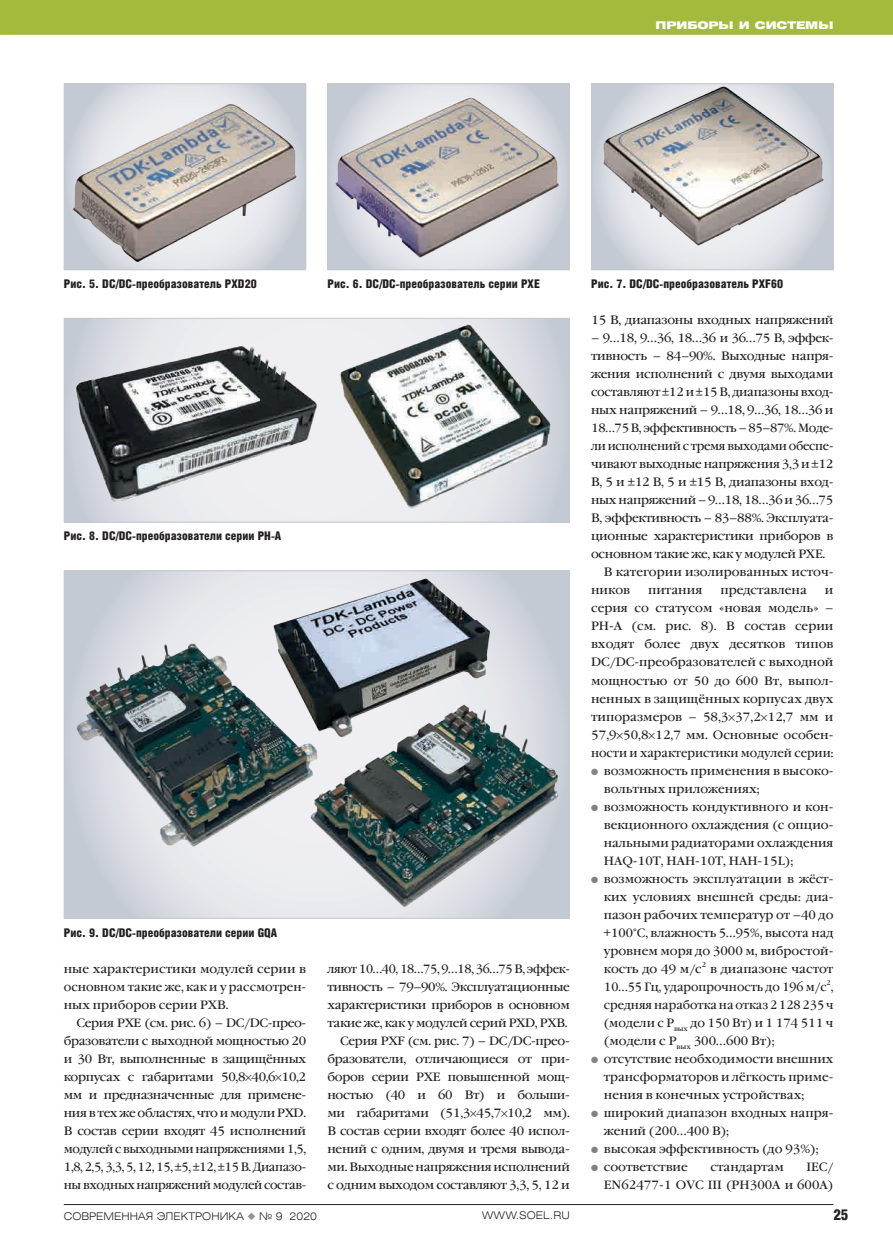
<style>
.page{position:relative;width:893px;height:1251px;background:#fff}
.page>*{position:absolute;margin:0;border:0;box-sizing:border-box;transform-origin:0 0}
.t1{font:15px "Helios Cond Black C";color:#231f20}
.t2{font:12px/18px "Garamond Book C";letter-spacing:-.025em;color:#231f20;text-align:justify}
.t3{font:12px/18px "Garamond Book C";letter-spacing:-.025em;color:#231f20;text-align:right;scale:.96 1}
.t4{font:12px/18px "Garamond Book C";color:#231f20}
.t5{font:12px "Helios Cond Black C";color:#231f20}
.t6{font:12px/18px "Garamond Book C";letter-spacing:-.025em;color:#231f20;text-align:justify;scale:.95 1}
.t7{font:10.5px "Helios Ext Light C";color:#231f20}
.t8{font:10.5px "Helios Ext Black C";color:#fff}
.t9{font:6.9px "Garamond Book C";color:#231f20}
.t10{font:6.9px "Garamond Book C";color:#231f20;scale:.95 1}
.s1{color:#808285}
.s2{color:#939598}
</style>
<div class="page">
<div style="left:0;top:0;width:893px;height:35px;background:#a3bb3c"></div>
<hr style="left:64px;top:1203px;width:769px;height:1px;background:#231f20">
<img style="left:66px;top:86px;width:238px;height:181px">
<div style="left:64px;top:83px;width:242px;height:187px;border:1px solid #c7c8ca"></div>
<img style="left:329px;top:85px;width:239px;height:183px">
<div style="left:327px;top:83px;width:243px;height:187px;border:1px solid #c7c8ca"></div>
<svg style="left:593px;top:251px;width:238px;height:17px"></svg>
<img style="left:593px;top:85px;width:238px;height:166px">
<div style="left:591px;top:83px;width:242px;height:187px;border:1px solid #c7c8ca"></div>
<img style="left:66px;top:320px;width:502px;height:200px">
<div style="left:64px;top:318px;width:506px;height:204px;border:1px solid #c7c8ca"></div>
<img style="left:66px;top:572px;width:502px;height:344px">
<p class="t8" style="left:655px;top:19px;width:180px">Приборы и системы</p>
<p class="t5" style="left:64px;top:277px;width:194px">Рис. 5. DC/DC-преобразователь PXD20</p>
<p class="t5" style="left:64px;top:529px;width:219px">Рис. 8. DC/DC-преобразователи серии PH-A</p>
<p class="t5" style="left:64px;top:925px;width:215px">Рис. 9. DC/DC-преобразователи серии GQA</p>
<p class="t2" style="left:64px;top:959px;width:244px">ные характеристики модулей серии в основном такие же, как и у рассмотрен&shy;ных приборов серии PXB.</p>
<p class="t2" style="left:64px;top:1013px;width:244px;text-indent:13px">Серия PXЕ (см. рис. 6) – DC/DC-прео&shy;бразователи с выходной мощностью 20 и 30 Вт, выполненные в защищённых корпусах с габаритами 50,8 40,6 10,2 мм и предназначенные для примене&shy;ния в тех же областях, что и модули PXD.<br>В состав серии входят 45 исполнений модулей с выходными напряжениями 1,5, 1,8, 2,5, 3,3, 5, 12, 15, ±5, ±12, ±15 В. Диапазо&shy;ны входных напряжений модулей состав-</p>
<p class="t5" style="left:327px;top:277px;width:214px">Рис. 6. DC/DC-преобразователь серии PXE</p>
<p class="t5" style="left:591px;top:277px;width:193px">Рис. 7. DC/DC-преобразователь PXF60</p>
<p class="t3" style="left:327px;top:959px;width:254px">ляют 10…40, 18…75, 9…18, 36…75 В, эффек&shy;тивность – 79–90%. Эксплуатационные характеристики приборов в основном такие же, как у модулей серий PXD, PXB.<br>Серия PXF (см. рис. 7) – DC/DC-прео&shy;бразователи, отличающиеся от при&shy;боров серии PXE повышенной мощ&shy;ностью (40 и 60 Вт) и больши&shy;ми габаритами (51,3 45,7 10,2 мм).<br>В состав серии входят более 40 испол&shy;нений с одним, двумя и тремя вывода&shy;ми. Выходные напряжения исполнений с одним выходом составляют 3,3, 5, 12 и</p>
<p class="t2" style="left:591px;top:311px;width:244px">15 В, диапазоны входных напряжений</p>
<p class="t2" style="left:591px;top:329px;width:244px">– 9…18, 9…36, 18…36 и 36…75 В, эффек-</p>
<p class="t2" style="left:591px;top:347px;width:244px">тивность – 84–90%. Выходные напря-</p>
<p class="t2" style="left:591px;top:365px;width:244px">жения исполнений с двумя выходами</p>
<p class="t2" style="left:591px;top:383px;width:244px">составляют ±12 и ±15 В, диапазоны вход-</p>
<p class="t2" style="left:591px;top:401px;width:244px">ных напряжений – 9…18, 9…36, 18…36 и</p>
<p class="t2" style="left:591px;top:419px;width:244px">18…75 В, эффективность – 85–87%. Моде-</p>
<p class="t6" style="left:591px;top:437px;width:257px">ли исполнений с тремя выходами обеспе-</p>
<p class="t2" style="left:591px;top:455px;width:244px">чивают выходные напряжения 3,3 и ±12</p>
<p class="t2" style="left:591px;top:473px;width:244px">В, 5 и ±12 В, 5 и ±15 В, диапазоны вход-</p>
<p class="t2" style="left:591px;top:491px;width:244px">ных напряжений – 9…18, 18…36 и 36…75</p>
<p class="t2" style="left:591px;top:509px;width:244px">В, эффективность – 83–88%. Эксплуата-</p>
<p class="t2" style="left:591px;top:527px;width:244px">ционные характеристики приборов в</p>
<p class="t2" style="left:591px;top:545px;width:236px">основном такие же, как у модулей PXE.</p>
<p class="t4" style="left:604px;top:563px;width:231px">В категории изолированных источ-</p>
<p class="t2" style="left:591px;top:581px;width:41px">ников</p>
<p class="t4" style="left:648px;top:581px;width:56px">питания</p>
<p class="t4" style="left:720px;top:581px;width:88px">представлена</p>
<p class="t2" style="left:591px;top:581px;width:244px;text-indent:234px">и серия со статусом «новая модель» – PH-A (см. рис. 8). В состав серии входят более двух десятков типов DC/DC-преобразователей с выходной мощностью от 50 до 600 Вт, выпол&shy;ненных в защищённых корпусах двух типоразмеров – 58,3 37,2 12,7 мм и 57,9 50,8 12,7 мм. Основные особен&shy;ности и характеристики модулей серии:</p>
<p class="t4" style="left:604px;top:761px;width:231px;text-indent:-13px"><span class="s1">●</span> возможность применения в высоко&shy;вольтных приложениях;</p>
<p class="t2" style="left:604px;top:797px;width:231px;text-indent:-13px"><span class="s1">●</span> возможность кондуктивного и кон&shy;векционного охлаждения (с опцио&shy;нальными радиаторами охлаждения HAQ-10T, HAH-10T, HAH-15L);</p>
<p class="t2" style="left:604px;top:869px;width:231px;text-indent:-13px"><span class="s1">●</span> возможность эксплуатации в жёст&shy;ких условиях внешней среды: диа&shy;пазон рабочих температур от –40 до +100°С, влажность 5…95%, высота над уровнем моря до 3000 м, вибростой&shy;кость до 49 м/с</p>
<p class="t9" style="left:702px;top:960px;width:6px">2</p>
<p class="t4" style="left:604px;top:959px;width:231px;text-align:right">в диапазоне частот<br>10…55 Гц, ударопрочность до 196 м/с ,</p>
<p class="t10" style="left:827px;top:978px;width:6px">2</p>
<p class="t6" style="left:604px;top:995px;width:243px">средняя наработка на отказ 2 128 235 ч (модели с Р<sub>вых</sub> до 150 Вт) и 1 174 511 ч (модели с Р<sub>вых</sub> 300…600 Вт);</p>
<p class="t2" style="left:604px;top:1049px;width:231px;text-indent:-13px"><span class="s1">●</span> отсутствие необходимости внешних трансформаторов и лёгкость приме&shy;нения в конечных устройствах;</p>
<p class="t4" style="left:604px;top:1103px;width:231px;text-indent:-13px"><span class="s1">●</span> широкий диапазон входных напря&shy;жений (200…400 В);</p>
<p class="t4" style="left:591px;top:1139px;width:229px"><span class="s1">●</span> высокая эффективность (до 93%);</p>
<p class="t4" style="left:591px;top:1157px;width:98px"><span class="s1">●</span> соответствие</p>
<p class="t4" style="left:710px;top:1157px;width:75px">стандартам</p>
<p class="t4" style="left:604px;top:1157px;width:231px;text-align:right">IEC/<br>EN62477-1 OVC III (PH300A и 600A)</p>
<p class="t7" style="left:64px;top:1208px;width:255px">СОВРЕМЕННАЯ ЭЛЕКТРОНИКА <span class="s2">◆</span> № 9 2020</p>
<p class="t7" style="left:482px;top:1208px;width:89px">WWW.SOEL.RU</p>
<p class="t1" style="left:833px;top:1205px;width:17px">25</p>
</div>
